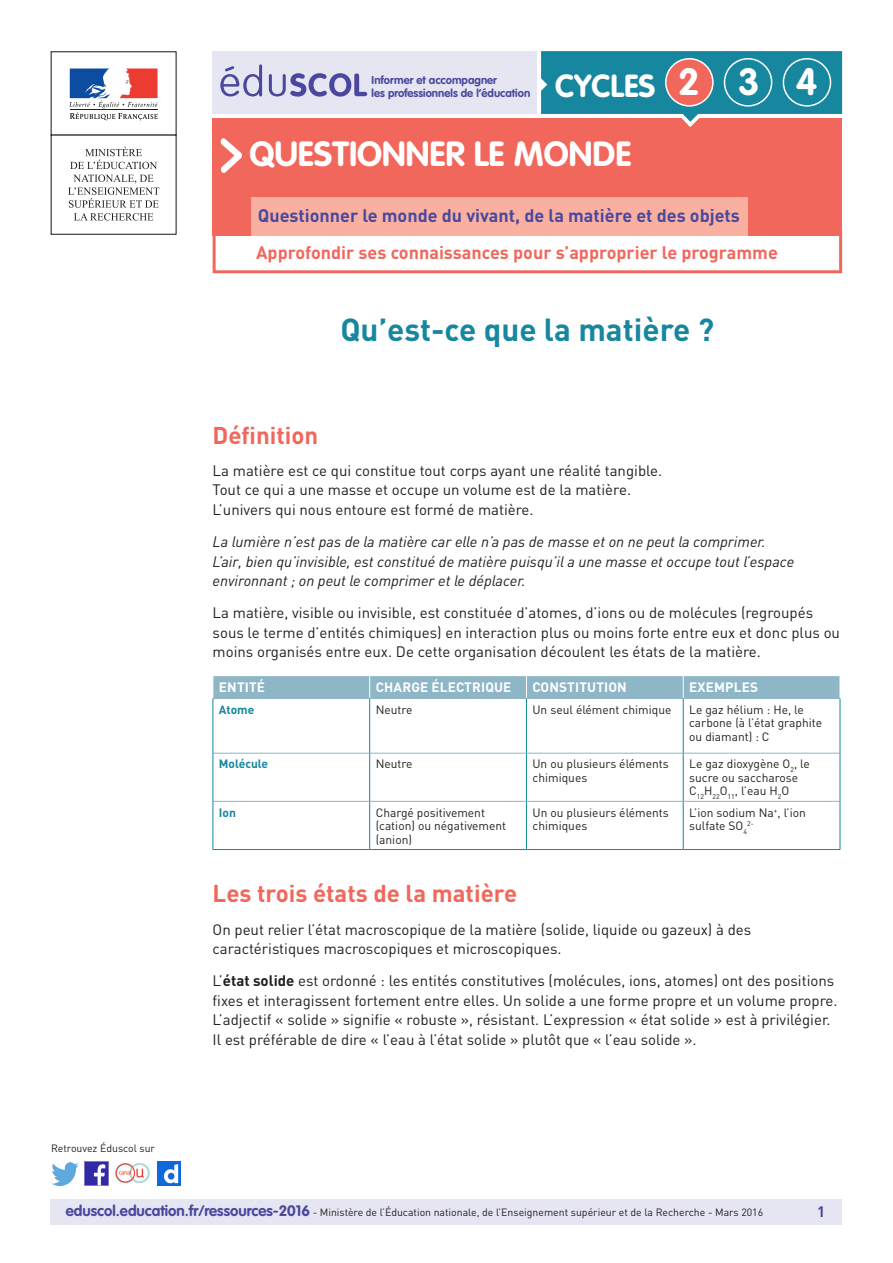
<style>
.page{position:relative;width:893px;height:1263px;background:#fff}
.page>*{position:absolute;margin:0;border:0;box-sizing:border-box;transform-origin:0 0}
.t1{font:700 37.5px "VAG Rounded Std";color:#fff}
._01_Nom_de_la_discip{font:700 34.5px "VAG Rounded Std";color:#fff}
._01_Titre_de_la_fich{font:700 31.5px "DIN Pro";color:#16879f}
.t2{font:700 31.5px "VAG Rounded Std";color:#fff}
._03_Titre_de_niveau{font:700 24px "DIN Pro";color:#f2675c}
._03_Sous-catégorie-r{font:700 18px "DIN Pro";color:#f2675c}
._02_Catégorie_ressou{font:700 18px "DIN Pro";color:#4a489e}
._06_Texte_courant{font:15px/19.5px "DIN Pro";color:#231f20}
._06_Texte_courant-2{font:italic 15px/19.5px "DIN Pro";color:#231f20}
.t3{font:700 15px "DIN Pro";color:#4a489e}
.Titre_têtière_tablea{font:700 13.5px "DIN Pro";letter-spacing:.01em;color:#fff}
.Texte_courant_tablea{font:12px/13.5px "DIN Pro";color:#231f20}
.Texte_gras_bleu{font:700 12px "DIN Pro";color:#16879f}
.t4{font:700 11.25px/13.5px "VAG Rounded Std";color:#4a489e}
.t5{font:10.5px "DIN Pro";color:#231f20}
.Texte_courant_tablea-2{font:7.05px "DIN Pro";color:#231f20}
.s1{font-weight:700}
.s2{font-family:"VAG Rounded Std";font-weight:700;font-size:15px;color:#4a489e}
</style>
<div class="page">
<div style="left:213px;top:231px;width:629px;height:42px;border:3px solid #f2675c"></div>
<div style="left:213px;top:118px;width:629px;height:118px;background:#f2675c"></div>
<div style="left:251px;top:197px;width:497px;height:39px;background:#f9b0a0"></div>
<svg style="left:220px;top:138px;width:22px;height:35px"></svg>
<div style="left:213px;top:51px;width:324px;height:63px;background:#e6e5f2"></div>
<svg style="left:220px;top:64px;width:147px;height:33px"></svg>
<div style="left:51px;top:51px;width:126px;height:85px;border:1px solid #231f20"></div>
<svg style="left:69px;top:68px;width:89px;height:52px"></svg>
<hr style="left:70px;top:109px;width:87px;height:1px;background:#231f20">
<svg style="left:70px;top:147px;width:87px;height:22px"></svg>
<svg style="left:68px;top:175px;width:91px;height:46px"></svg>
<svg style="left:541px;top:51px;width:301px;height:76px"></svg>
<div style="left:666px;top:59px;width:47px;height:47px;background:#f2675c;border-radius:50%"></div>
<div style="left:665px;top:58px;width:49px;height:49px;border:2px solid #fff;border-radius:50%"></div>
<div style="left:724px;top:58px;width:48px;height:49px;border:2px solid #fff;border-radius:50%"></div>
<div style="left:783px;top:58px;width:48px;height:49px;border:2px solid #fff;border-radius:50%"></div>
<div style="left:50px;top:1199px;width:791px;height:26px;background:#e6e5f2"></div>
<img style="left:85px;top:1162px;width:23px;height:23px">
<img style="left:51px;top:1163px;width:28px;height:22px">
<img style="left:158px;top:1162px;width:22px;height:23px">
<img style="left:115px;top:1163px;width:35px;height:21px">
<div style="left:213px;top:676px;width:627px;height:22px;background:#8fb6c6"></div>
<hr style="left:213px;top:698px;width:157px;height:1px;background:#8fb6c6">
<hr style="left:370px;top:698px;width:156px;height:1px;background:#8fb6c6">
<hr style="left:526px;top:698px;width:157px;height:1px;background:#8fb6c6">
<hr style="left:683px;top:698px;width:157px;height:1px;background:#8fb6c6">
<hr style="left:213px;top:753px;width:157px;height:1px;background:#8fb6c6">
<hr style="left:370px;top:753px;width:156px;height:1px;background:#8fb6c6">
<hr style="left:526px;top:753px;width:157px;height:1px;background:#8fb6c6">
<hr style="left:683px;top:753px;width:157px;height:1px;background:#8fb6c6">
<hr style="left:213px;top:801px;width:157px;height:1px;background:#8fb6c6">
<hr style="left:370px;top:801px;width:156px;height:1px;background:#8fb6c6">
<hr style="left:526px;top:801px;width:157px;height:1px;background:#8fb6c6">
<hr style="left:683px;top:801px;width:157px;height:1px;background:#8fb6c6">
<hr style="left:213px;top:699px;width:1px;height:54px;background:#16879f">
<hr style="left:369px;top:699px;width:1px;height:54px;background:#16879f">
<hr style="left:526px;top:699px;width:1px;height:54px;background:#16879f">
<hr style="left:683px;top:699px;width:1px;height:54px;background:#16879f">
<hr style="left:840px;top:699px;width:1px;height:54px;background:#16879f">
<hr style="left:213px;top:753px;width:1px;height:48px;background:#16879f">
<hr style="left:369px;top:753px;width:1px;height:48px;background:#16879f">
<hr style="left:526px;top:753px;width:1px;height:48px;background:#16879f">
<hr style="left:683px;top:753px;width:1px;height:48px;background:#16879f">
<hr style="left:840px;top:753px;width:1px;height:48px;background:#16879f">
<hr style="left:213px;top:801px;width:1px;height:48px;background:#16879f">
<hr style="left:369px;top:802px;width:1px;height:47px;background:#16879f">
<hr style="left:526px;top:802px;width:1px;height:47px;background:#16879f">
<hr style="left:683px;top:802px;width:1px;height:47px;background:#16879f">
<hr style="left:840px;top:801px;width:1px;height:48px;background:#16879f">
<hr style="left:213px;top:849px;width:157px;height:1px;background:#16879f">
<hr style="left:370px;top:849px;width:156px;height:1px;background:#16879f">
<hr style="left:526px;top:849px;width:157px;height:1px;background:#16879f">
<hr style="left:683px;top:849px;width:157px;height:1px;background:#16879f">
<p class="t4" style="left:372px;top:74px;width:160px">Informer et accompagner<br>les professionnels de l’éducation</p>
<p class="t2" style="left:555px;top:67px;width:102px">CYCLES</p>
<p class="t1" style="left:678px;top:60px;width:23px">2</p>
<p class="t1" style="left:738px;top:60px;width:23px">3</p>
<p class="t1" style="left:796px;top:60px;width:23px">4</p>
<p class="_01_Nom_de_la_discip" style="left:249px;top:133px;width:383px">QUESTIONNER LE MONDE</p>
<p class="_02_Catégorie_ressou" style="left:258px;top:204px;width:484px">Questionner le monde du vivant, de la matière et des objets</p>
<p class="_03_Sous-catégorie-r" style="left:256px;top:240px;width:523px">Approfondir ses connaissances pour s’approprier le programme</p>
<p class="_01_Titre_de_la_fich" style="left:340px;top:308px;width:375px">Qu’est-ce que la matière ?</p>
<p class="_03_Titre_de_niveau" style="left:213px;top:419px;width:107px">Définition</p>
<p class="_06_Texte_courant" style="left:213px;top:460px;width:451px">La matière est ce qui constitue tout corps ayant une réalité tangible.</p>
<p class="_06_Texte_courant" style="left:213px;top:480px;width:420px">Tout ce qui a une masse et occupe un volume est de la matière.</p>
<p class="_06_Texte_courant" style="left:213px;top:499px;width:322px">L’univers qui nous entoure est formé de matière.</p>
<p class="_06_Texte_courant-2" style="left:213px;top:532px;width:555px">La lumière n’est pas de la matière car elle n’a pas de masse et on ne peut la comprimer.</p>
<p class="_06_Texte_courant-2" style="left:213px;top:551px;width:583px">L’air, bien qu’invisible, est constitué de matière puisqu’il a une masse et occupe tout l’espace environnant ; on peut le comprimer et le déplacer.</p>
<p class="_06_Texte_courant" style="left:213px;top:603px;width:629px">La matière, visible ou invisible, est constituée d’atomes, d’ions ou de molécules (regroupés sous le terme d’entités chimiques) en interaction plus ou moins forte entre eux et donc plus ou moins organisés entre eux. De cette organisation découlent les états de la matière.</p>
<p class="Titre_têtière_tablea" style="left:219px;top:679px;width:48px">ENTITÉ</p>
<p class="Titre_têtière_tablea" style="left:376px;top:679px;width:137px">CHARGE ÉLECTRIQUE</p>
<p class="Titre_têtière_tablea" style="left:532px;top:679px;width:96px">CONSTITUTION</p>
<p class="Titre_têtière_tablea" style="left:689px;top:679px;width:70px">EXEMPLES</p>
<p class="Texte_gras_bleu" style="left:219px;top:701px;width:37px">Atome</p>
<p class="Texte_courant_tablea" style="left:376px;top:702px;width:38px">Neutre</p>
<p class="Texte_courant_tablea" style="left:532px;top:702px;width:141px">Un seul élément chimique</p>
<p class="Texte_courant_tablea" style="left:689px;top:702px;width:134px">Le gaz hélium : He, le carbone (à l’état graphite ou diamant) : C</p>
<p class="Texte_gras_bleu" style="left:219px;top:756px;width:51px">Molécule</p>
<p class="Texte_courant_tablea" style="left:376px;top:757px;width:38px">Neutre</p>
<p class="Texte_courant_tablea" style="left:532px;top:757px;width:138px">Un ou plusieurs éléments chimiques</p>
<p class="Texte_courant_tablea" style="left:689px;top:757px;width:122px">Le gaz dioxygène O<sub>2</sub>, le sucre ou saccharose<br>C<sub>12</sub>H<sub>22</sub>O<sub>11</sub>, l’eau H<sub>2</sub>O</p>
<p class="Texte_gras_bleu" style="left:219px;top:804px;width:19px">Ion</p>
<p class="Texte_courant_tablea" style="left:376px;top:805px;width:132px">Chargé positivement (cation) ou négativement (anion)</p>
<p class="Texte_courant_tablea" style="left:532px;top:805px;width:138px">Un ou plusieurs éléments chimiques</p>
<p class="Texte_courant_tablea" style="left:689px;top:805px;width:118px">L’ion sodium Na<sup>+</sup>, l’ion sulfate SO<sub>4</sub></p>
<p class="Texte_courant_tablea-2" style="left:747px;top:819px;width:8px">2-</p>
<p class="t5" style="left:51px;top:1141px;width:106px">Retrouvez Éduscol sur</p>
<p class="_03_Titre_de_niveau" style="left:213px;top:878px;width:306px">Les trois états de la matière</p>
<p class="_06_Texte_courant" style="left:213px;top:919px;width:540px">On peut relier l’état macroscopique de la matière (solide, liquide ou gazeux) à des caractéristiques macroscopiques et microscopiques.</p>
<p class="_06_Texte_courant" style="left:213px;top:971px;width:626px">L’<span class="s1">état solide</span> est ordonné : les entités constitutives (molécules, ions, atomes) ont des positions fixes et interagissent fortement entre elles. Un solide a une forme propre et un volume propre.</p>
<p class="_06_Texte_courant" style="left:213px;top:1010px;width:619px">L’adjectif « solide » signifie « robuste », résistant. L’expression « état solide » est à privilégier.<br>Il est préférable de dire « l’eau à l’état solide » plutôt que « l’eau solide ».</p>
<p class="t5" style="left:66px;top:1205px;width:699px"><span class="s2">eduscol.education.fr/ressources-2016</span> - Ministère de l’Éducation nationale, de l’Enseignement supérieur et de la Recherche - Mars 2016</p>
<p class="t3" style="left:817px;top:1201px;width:10px">1</p>
</div>
